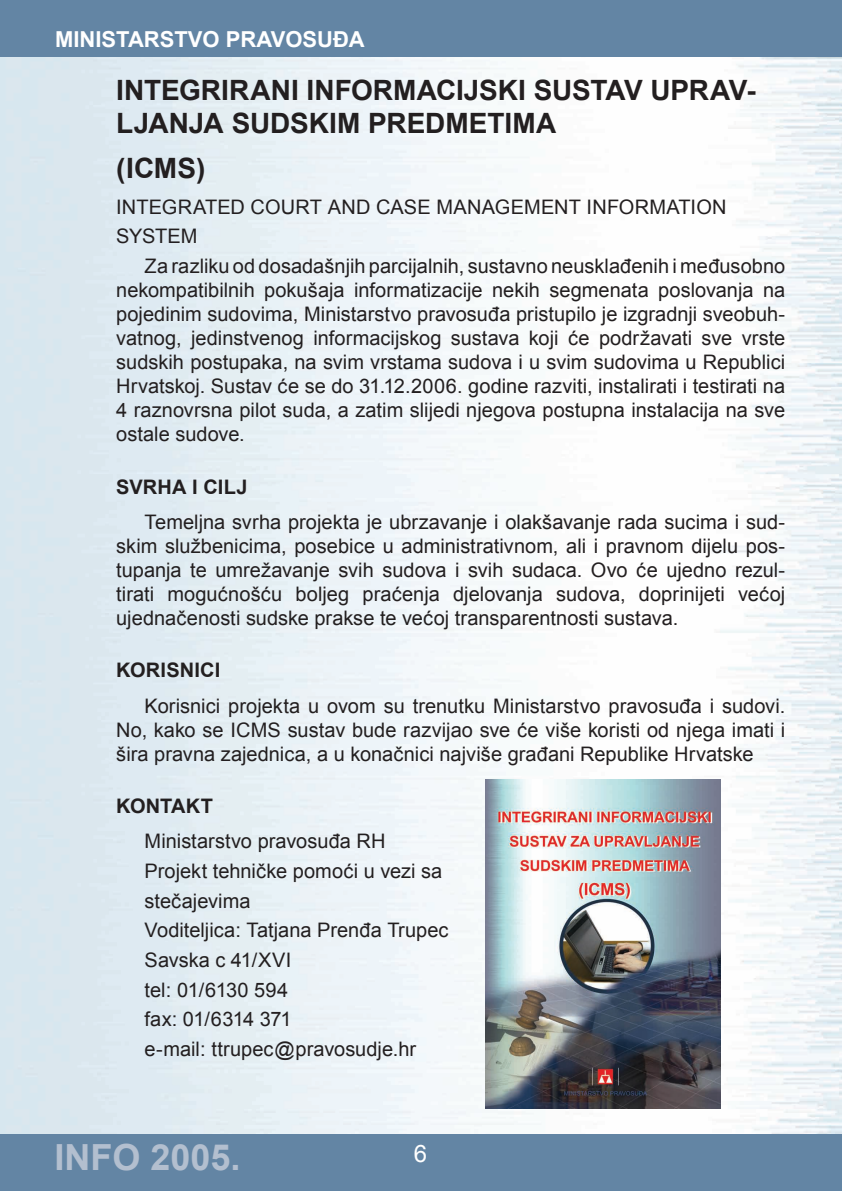
<style>
.page{position:relative;width:842px;height:1191px;background:#fff}
.page>*{position:absolute;margin:0;border:0;box-sizing:border-box;transform-origin:0 0}
.t1{font:700 36px "Arial";color:#b3bfcf}
.t2{font:700 28px/33.6px "Arial";letter-spacing:-.005em;color:#231f20}
.t3{font:24px "Arial";color:#fff}
.t4{font:700 22px "Arial";color:#fff}
.t5{font:20px/24px "Arial";color:#231f20;text-align:justify}
.t6{font:700 20px "Arial";letter-spacing:.01em;color:#231f20}
</style>
<div class="page">
<img style="left:0;top:57px;width:842px;height:1077px">
<div style="left:0;top:1134px;width:842px;height:57px;background:#6385a4"></div>
<div style="left:0;top:0;width:842px;height:57px;background:#6385a4"></div>
<img style="left:485px;top:780px;width:235px;height:329px">
<p class="t4" style="left:55px;top:25px;width:311px">MINISTARSTVO PRAVOSUĐA</p>
<h2 class="t2" style="left:116px;top:74px;width:641px">INTEGRIRANI INFORMACIJSKI SUSTAV UPRAV-<br>LJANJA SUDSKIM PREDMETIMA</h2>
<h2 class="t2" style="left:116px;top:153px;width:91px">(ICMS)</h2>
<p class="t5" style="left:116px;top:192px;width:612px;line-height:29.6px">INTEGRATED COURT AND CASE MANAGEMENT INFORMATION<br>SYSTEM</p>
<p class="t5" style="left:116px;top:254px;width:671px;text-indent:28px">Za razliku od dosadašnjih parcijalnih, sustavno neusklađenih i međusobno nekompatibilnih pokušaja informatizacije nekih segmenata poslovanja na pojedinim sudovima, Ministarstvo pravosuđa pristupilo je izgradnji sveobuh&shy;vatnog, jedinstvenog informacijskog sustava koji će podržavati sve vrste sudskih postupaka, na svim vrstama sudova i u svim sudovima u Republici Hrvatskoj. Sustav će se do 31.12.2006. godine razviti, instalirati i testirati na 4 raznovrsna pilot suda, a zatim slijedi njegova postupna instalacija na sve ostale sudove.</p>
<p class="t6" style="left:116px;top:473px;width:133px">SVRHA I CILJ</p>
<p class="t5" style="left:116px;top:510px;width:670px;text-indent:28px">Temeljna svrha projekta je ubrzavanje i olakšavanje rada sucima i sud&shy;skim službenicima, posebice u administrativnom, ali i pravnom dijelu pos&shy;tupanja te umrežavanje svih sudova i svih sudaca. Ovo će ujedno rezul&shy;tirati mogućnošću boljeg praćenja djelovanja sudova, doprinijeti većoj ujednačenosti sudske prakse te većoj transparentnosti sustava.</p>
<p class="t6" style="left:116px;top:657px;width:106px">KORISNICI</p>
<p class="t5" style="left:116px;top:694px;width:670px;text-indent:28px">Korisnici projekta u ovom su trenutku Ministarstvo pravosuđa i sudovi.<br>No, kako se ICMS sustav bude razvijao sve će više koristi od njega imati i šira pravna zajednica, a u konačnici najviše građani Republike Hrvatske</p>
<p class="t6" style="left:116px;top:792px;width:98px">KONTAKT</p>
<p class="t5" style="left:145px;top:826px;width:305px;line-height:29.6px;text-align:left">Ministarstvo pravosuđa RH<br>Projekt tehničke pomoći u vezi sa stečajevima<br>Voditeljica: Tatjana Prenđa Trupec<br>Savska c 41/XVI<br>tel: 01/6130 594<br>fax: 01/6314 371<br>e-mail: ttrupec@pravosudje.hr</p>
<h1 class="t1" style="left:54px;top:1133px;width:188px">INFO 2005.</h1>
<p class="t3" style="left:414px;top:1137px;width:15px">6</p>
</div>
